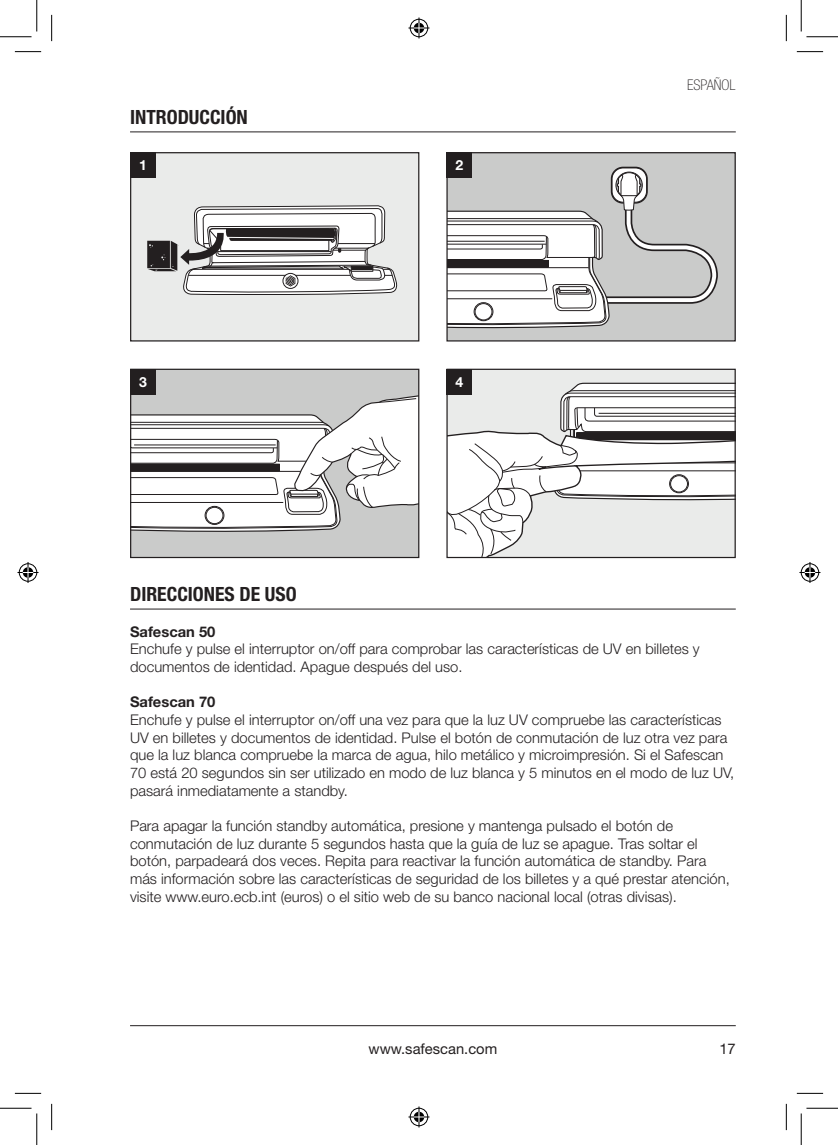
<style>
.page{position:relative;width:838px;height:1145px;background:#fff}
.page>*{position:absolute;margin:0;border:0;box-sizing:border-box;transform-origin:0 0}
.t1{font:700 condensed 19.6px "Helvetica Neue LT Std";color:#231f20}
.t2{font:300 14.7px/17.7px "Helvetica Neue LT Std";color:#231f20}
.t3{font:700 14.7px "Helvetica Neue LT Std";color:#231f20}
.t4{font:14.7px "Helvetica Neue LT Std";color:#231f20}
.t5{font:100 condensed 14.7px "Helvetica Neue LT Std";color:#231f20}
.t6{font:700 14px "Helvetica Neue LT Std";color:#fff}
</style>
<div class="page">
<hr style="left:130px;top:1025px;width:605px;height:1px;background:#231f20">
<hr style="left:130px;top:609px;width:605px;height:1px;background:#231f20">
<hr style="left:130px;top:132px;width:605px;height:1px;background:#231f20">
<div style="left:131px;top:153px;width:288px;height:188px;background:#eaebea"></div>
<svg style="left:147px;top:206px;width:251px;height:89px"></svg>
<div style="left:130px;top:152px;width:289px;height:190px;border:1px solid #231f20"></div>
<div style="left:447px;top:153px;width:288px;height:188px;background:#cacbca"></div>
<svg style="left:448px;top:166px;width:270px;height:163px"></svg>
<div style="left:446px;top:152px;width:289px;height:190px;border:1px solid #231f20"></div>
<svg style="left:132px;top:371px;width:285px;height:185px"></svg>
<div style="left:130px;top:369px;width:289px;height:189px;border:1px solid #231f20"></div>
<svg style="left:448px;top:371px;width:285px;height:185px"></svg>
<div style="left:446px;top:369px;width:289px;height:189px;border:1px solid #231f20"></div>
<div style="left:130px;top:152px;width:26px;height:26px;background:#231f20"></div>
<div style="left:446px;top:152px;width:26px;height:26px;background:#231f20"></div>
<div style="left:130px;top:369px;width:26px;height:25px;background:#231f20"></div>
<div style="left:446px;top:369px;width:26px;height:25px;background:#231f20"></div>
<svg style="left:15px;top:51px;width:26px;height:1px"></svg>
<svg style="left:796px;top:51px;width:27px;height:1px"></svg>
<svg style="left:15px;top:1093px;width:26px;height:1px"></svg>
<svg style="left:796px;top:1093px;width:27px;height:1px"></svg>
<svg style="left:51px;top:15px;width:1px;height:26px"></svg>
<svg style="left:51px;top:1104px;width:1px;height:26px"></svg>
<svg style="left:786px;top:15px;width:1px;height:26px"></svg>
<svg style="left:786px;top:1104px;width:1px;height:26px"></svg>
<hr style="left:0;top:36px;width:32px;height:1px;background:#000">
<hr style="left:806px;top:36px;width:31px;height:1px;background:#000">
<hr style="left:0;top:1108px;width:32px;height:1px;background:#000">
<hr style="left:806px;top:1108px;width:31px;height:1px;background:#000">
<hr style="left:36px;top:0;width:1px;height:31px;background:#000">
<hr style="left:36px;top:1113px;width:1px;height:32px;background:#000">
<hr style="left:800px;top:0;width:1px;height:31px;background:#000">
<hr style="left:800px;top:1113px;width:1px;height:32px;background:#000">
<svg style="left:408px;top:18px;width:21px;height:21px"></svg>
<svg style="left:408px;top:1106px;width:21px;height:21px"></svg>
<svg style="left:18px;top:562px;width:21px;height:21px"></svg>
<svg style="left:799px;top:562px;width:21px;height:21px"></svg>
<h1 class="t1" style="left:130px;top:105px;width:119px">INTRODUCCIÓN</h1>
<p class="t6" style="left:139px;top:156px;width:9px">1</p>
<p class="t6" style="left:455px;top:156px;width:9px">2</p>
<p class="t6" style="left:139px;top:373px;width:9px">3</p>
<p class="t6" style="left:455px;top:373px;width:9px">4</p>
<p class="t5" style="left:687px;top:77px;width:50px">ESPAÑOL</p>
<h1 class="t1" style="left:130px;top:582px;width:168px">DIRECCIONES DE USO</h1>
<p class="t3" style="left:130px;top:622px;width:87px">Safescan 50</p>
<p class="t2" style="left:130px;top:640px;width:571px">Enchufe y pulse el interruptor on/off para comprobar las características de UV en billetes y documentos de identidad. Apague después del uso.</p>
<p class="t3" style="left:130px;top:693px;width:87px">Safescan 70</p>
<p class="t2" style="left:130px;top:710px;width:605px">Enchufe y pulse el interruptor on/off una vez para que la luz UV compruebe las características UV en billetes y documentos de identidad. Pulse el botón de conmutación de luz otra vez para que la luz blanca compruebe la marca de agua, hilo metálico y microimpresión. Si el Safescan 70 está 20 segundos sin ser utilizado en modo de luz blanca y 5 minutos en el modo de luz UV, pasará inmediatamente a standby.</p>
<p class="t2" style="left:130px;top:817px;width:601px">Para apagar la función standby automática, presione y mantenga pulsado el botón de conmutación de luz durante 5 segundos hasta que la guía de luz se apague. Tras soltar el botón, parpadeará dos veces. Repita para reactivar la función automática de standby. Para más información sobre las características de seguridad de los billetes y a qué prestar atención, visite www.euro.ecb.int (euros) o el sitio web de su banco nacional local (otras divisas).</p>
<p class="t4" style="left:368px;top:1040px;width:130px">www.safescan.com</p>
<p class="t4" style="left:719px;top:1040px;width:18px">17</p>
</div>
